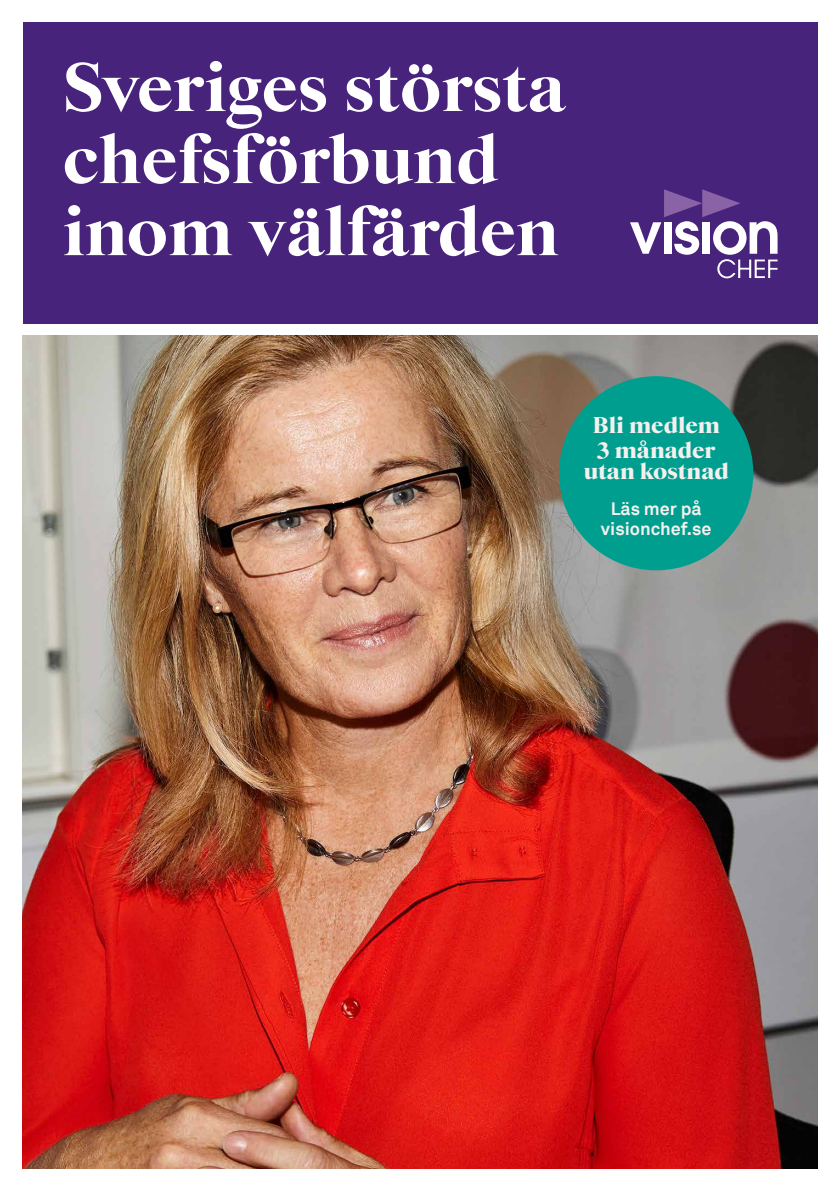
<style>
.page{position:relative;width:840px;height:1191px;background:#fff}
.page>*{position:absolute;margin:0;border:0;box-sizing:border-box;transform-origin:0 0}
.t1{font:800 70px/72px "Starling";color:#fff}
.t2{font:900 23.2px/24.8px "Starling";color:#f4f0ee}
.t3{font:700 18px/20px "Akkurat";color:#f4f0ee;text-align:center}
</style>
<div class="page">
<div style="left:23px;top:23px;width:793px;height:301px;background:#48237c"></div>
<img style="left:23px;top:335px;width:793px;height:833px">
<div style="left:558px;top:376px;width:194px;height:194px;background:#009e8f;border-radius:50%"></div>
<svg style="left:630px;top:189px;width:147px;height:89px"></svg>
<p class="t1" style="left:62px;top:53px;width:504px">Sveriges största chefsförbund inom välfärden</p>
<p class="t2" style="left:592px;top:413px;width:129px">Bli medlem<br>3 månader</p>
<p class="t2" style="left:583px;top:459px;width:146px">utan kostnad</p>
<p class="t3" style="left:600px;top:499px;width:112px">Läs mer på visionchef.se</p>
</div>
